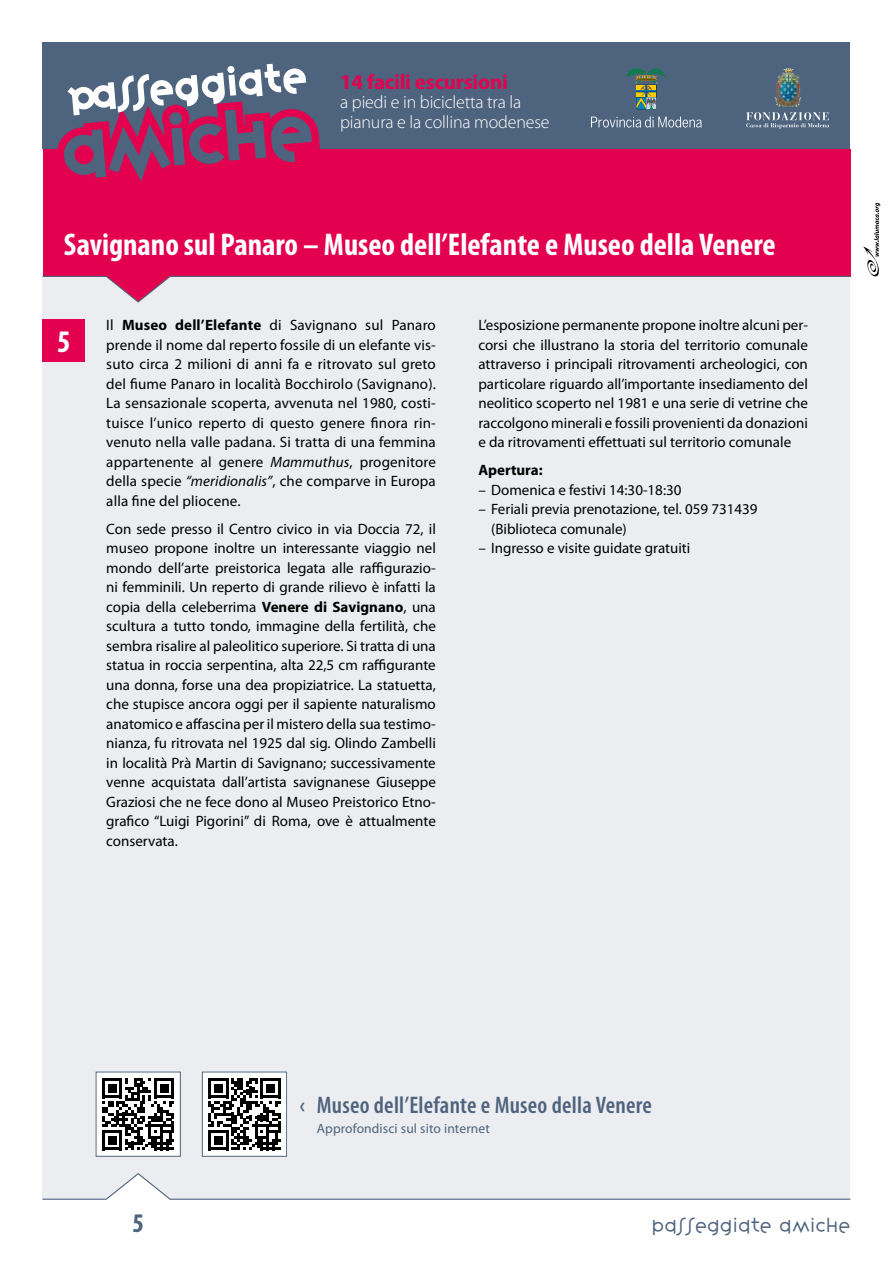
<style>
.page{position:relative;width:893px;height:1263px;background:#fff}
.page>*{position:absolute;margin:0;border:0;box-sizing:border-box;transform-origin:0 0}
.t1{font:700 condensed 31.5px "Myriad Pro";color:#fff}
.t2{font:700 condensed 27px "Myriad Pro";color:#4e637d}
.t3{font:600 condensed 24px "Myriad Pro";letter-spacing:.01em;color:#4e637d}
.t4{font:700 21px "Myriad Pro";letter-spacing:-.01em;color:#e3004f}
.t5{font:300 18px/19.5px "Myriad Pro";letter-spacing:-.01em;color:#fff}
.t6{font:300 18px "Variex";color:#4e637d}
.t7{font:15px/19.5px "Myriad Pro";color:#000;text-align:justify}
.t8{font:700 15px "Myriad Pro";color:#000}
.t9{font:13.5px "Myriad Pro";letter-spacing:.01em;color:#4e637d}
.s1{font-weight:700}
.s2{font-style:italic}
</style>
<div class="page">
<div style="left:43px;top:276px;width:807px;height:923px;background:#ebedf1"></div>
<div style="left:43px;top:43px;width:807px;height:106px;background:#4e637d"></div>
<div style="left:43px;top:149px;width:807px;height:127px;background:#e3004f"></div>
<svg style="left:746px;top:112px;width:83px;height:17px"></svg>
<svg style="left:783px;top:68px;width:11px;height:4px"></svg>
<svg style="left:57px;top:64px;width:263px;height:118px"></svg>
<svg style="left:627px;top:68px;width:38px;height:43px"></svg>
<svg style="left:591px;top:117px;width:111px;height:11px"></svg>
<div style="left:96px;top:1071px;width:85px;height:86px;background:#fff"></div>
<svg style="left:102px;top:1078px;width:72px;height:72px"></svg>
<div style="left:96px;top:1071px;width:85px;height:86px;border:1px solid #4e637d"></div>
<div style="left:202px;top:1071px;width:85px;height:86px;background:#fff"></div>
<svg style="left:208px;top:1078px;width:73px;height:72px"></svg>
<div style="left:202px;top:1071px;width:85px;height:86px;border:1px solid #4e637d"></div>
<svg style="left:42px;top:1172px;width:809px;height:28px"></svg>
<svg style="left:42px;top:275px;width:809px;height:28px"></svg>
<svg style="left:863px;top:203px;width:17px;height:73px"></svg>
<div style="left:43px;top:319px;width:42px;height:42px;background:#e3004f"></div>
<h3 class="t4" style="left:340px;top:70px;width:169px">14 facili escursioni</h3>
<p class="t5" style="left:340px;top:93px;width:211px">a piedi e in bicicletta tra la pianura e la collina modenese</p>
<h1 class="t1" style="left:64px;top:227px;width:713px">Savignano sul Panaro – Museo dell’Elefante e Museo della Venere</h1>
<h1 class="t1" style="left:57px;top:324px;width:15px">5</h1>
<p class="t7" style="left:106px;top:316px;width:331px">Il <span class="s1">Museo dell’Elefante</span> di Savignano sul Panaro prende il nome dal reperto fossile di un elefante vis&shy;suto circa 2 milioni di anni fa e ritrovato sul greto del fiume Panaro in località Bocchirolo (Savignano).<br>La sensazionale scoperta, avvenuta nel 1980, costi&shy;tuisce l’unico reperto di questo genere finora rin&shy;venuto nella valle padana. Si tratta di una femmina appartenente al genere <span class="s2">Mammuthus</span>, progenitore della specie <span class="s2">“meridionalis”</span>, che comparve in Europa alla fine del pliocene.</p>
<p class="t7" style="left:106px;top:519px;width:331px">Con sede presso il Centro civico in via Doccia 72, il museo propone inoltre un interessante viaggio nel mondo dell’arte preistorica legata alle raffigurazio&shy;ni femminili. Un reperto di grande rilievo è infatti la copia della celeberrima <span class="s1">Venere di Savignano</span>, una scultura a tutto tondo, immagine della fertilità, che sembra risalire al paleolitico superiore. Si tratta di una statua in roccia serpentina, alta 22,5 cm raffigurante una donna, forse una dea propiziatrice. La statuetta, che stupisce ancora oggi per il sapiente naturalismo anatomico e affascina per il mistero della sua testimo&shy;nianza, fu ritrovata nel 1925 dal sig. Olindo Zambelli in località Prà Martin di Savignano; successivamente venne acquistata dall’artista savignanese Giuseppe Graziosi che ne fece dono al Museo Preistorico Etno&shy;grafico “Luigi Pigorini” di Roma, ove è attualmente conservata.</p>
<p class="t7" style="left:478px;top:316px;width:331px">L’esposizione permanente propone inoltre alcuni per&shy;corsi che illustrano la storia del territorio comunale attraverso i principali ritrovamenti archeologici, con particolare riguardo all’importante insediamento del neolitico scoperto nel 1981 e una serie di vetrine che raccolgono minerali e fossili provenienti da donazioni e da ritrovamenti effettuati sul territorio comunale</p>
<p class="t8" style="left:478px;top:462px;width:66px">Apertura:</p>
<p class="t7" style="left:478px;top:480px;width:205px">– Domenica e festivi 14:30-18:30</p>
<p class="t7" style="left:491px;top:500px;width:268px;text-indent:-13px">– Feriali previa prenotazione, tel. 059 731439 (Biblioteca comunale)</p>
<p class="t7" style="left:478px;top:539px;width:213px">– Ingresso e visite guidate gratuiti</p>
<h3 class="t3" style="left:300px;top:1092px;width:354px">‹ Museo dell’Elefante e Museo della Venere</h3>
<p class="t9" style="left:317px;top:1121px;width:175px">Approfondisci sul sito internet</p>
<h2 class="t2" style="left:132px;top:1208px;width:13px">5</h2>
<p class="t6" style="left:651px;top:1213px;width:200px">passeggiate amiche</p>
</div>
